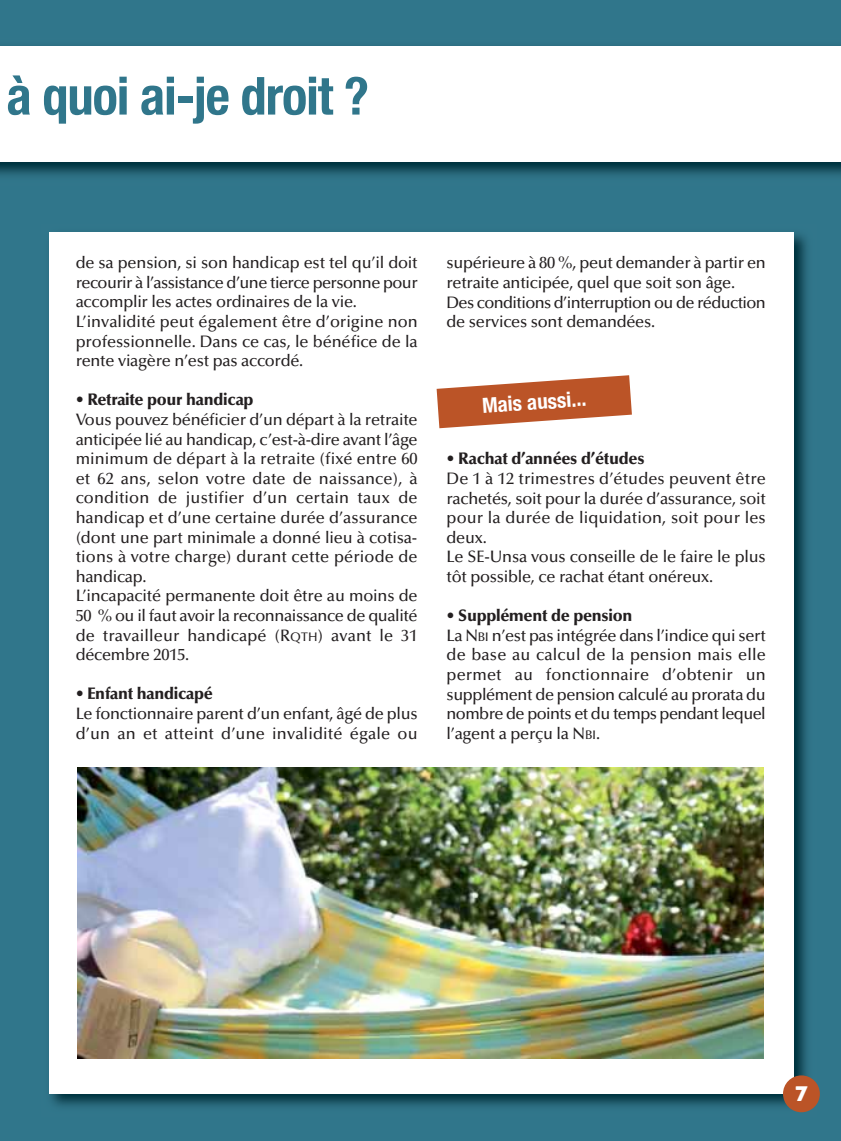
<style>
.page{position:relative;width:841px;height:1141px;background:#30768b}
.page>*{position:absolute;margin:0;border:0;box-sizing:border-box;transform-origin:0 0}
.t1{font:700 condensed 52.5px "Helvetica Neue";letter-spacing:-.02em;color:#30768b}
.t2{font:700 condensed 21px "Helvetica Neue";color:#fff}
.t3{font:21px "Cubano";color:#fff}
.t4{font:500 16.62px/19.6px "Optima LT Std";letter-spacing:-.015em;color:#231f20}
.s1{font-weight:900}
.s2{font-size:12.42px}
</style>
<div class="page">
<div style="left:0;top:46px;width:841px;height:116px;background:#fff"></div>
<img style="left:49px;top:232px;width:768px;height:881px">
<div style="left:50px;top:232px;width:744px;height:862px;background:#fff"></div>
<svg style="left:437px;top:375px;width:195px;height:53px"></svg>
<img style="left:78px;top:768px;width:685px;height:290px">
<div style="left:783px;top:1075px;width:37px;height:37px;background:#bb5427;border-radius:50%"></div>
<h1 class="t1" style="left:6px;top:66px;width:364px">à quoi ai-je droit ?</h1>
<p class="t4" style="left:76px;top:253px;width:343px">de sa pension, si son handicap est tel qu’il doit recourir à l’assistance d’une tierce personne pour accomplir les actes ordinaires de la vie.<br>L’invalidité peut également être d’origine non professionnelle. Dans ce cas, le bénéfice de la rente viagère n’est pas accordé.</p>
<p class="t4" style="left:76px;top:391px;width:343px">• <span class="s1">Retraite pour handicap<br></span>Vous pouvez bénéficier d’un départ à la retraite anticipée lié au handicap, c’est-à-dire avant l’âge minimum de départ à la retraite (fixé entre 60 et 62 ans, selon votre date de naissance), à condition de justifier d’un certain taux de handicap et d’une certaine durée d’assurance (dont une part minimale a donné lieu à cotisa&shy;tions à votre charge) durant cette période de handicap.<br>L’incapacité permanente doit être au moins de 50 % ou il faut avoir la reconnaissance de qualité de travailleur handicapé (R<span class="s2">QTH</span>) avant le 31 décembre 2015.</p>
<p class="t4" style="left:76px;top:685px;width:343px">• <span class="s1">Enfant handicapé<br></span>Le fonctionnaire parent d’un enfant, âgé de plus d’un an et atteint d’une invalidité égale ou</p>
<p class="t4" style="left:446px;top:254px;width:321px">supérieure à 80 %, peut demander à partir en retraite anticipée, quel que soit son âge.<br>Des conditions d’interruption ou de réduction de services sont demandées.</p>
<p class="t2" style="left:481px;top:394px;width:106px;rotate:-4deg">Mais aussi...</p>
<p class="t4" style="left:446px;top:450px;width:321px">• <span class="s1">Rachat d’années d’études<br></span>De 1 à 12 trimestres d’études peuvent être rachetés, soit pour la durée d’assurance, soit pour la durée de liquidation, soit pour les deux.<br>Le SE-Unsa vous conseille de le faire le plus tôt possible, ce rachat étant onéreux.</p>
<p class="t4" style="left:446px;top:606px;width:321px">• <span class="s1">Supplément de pension<br></span>La N<span class="s2">BI</span> n’est pas intégrée dans l’indice qui sert de base au calcul de la pension mais elle permet au fonctionnaire d’obtenir un supplément de pension calculé au prorata du nombre de points et du temps pendant lequel l’agent a perçu la N<span class="s2">BI</span>.</p>
<p class="t3" style="left:795px;top:1079px;width:13px">7</p>
</div>
